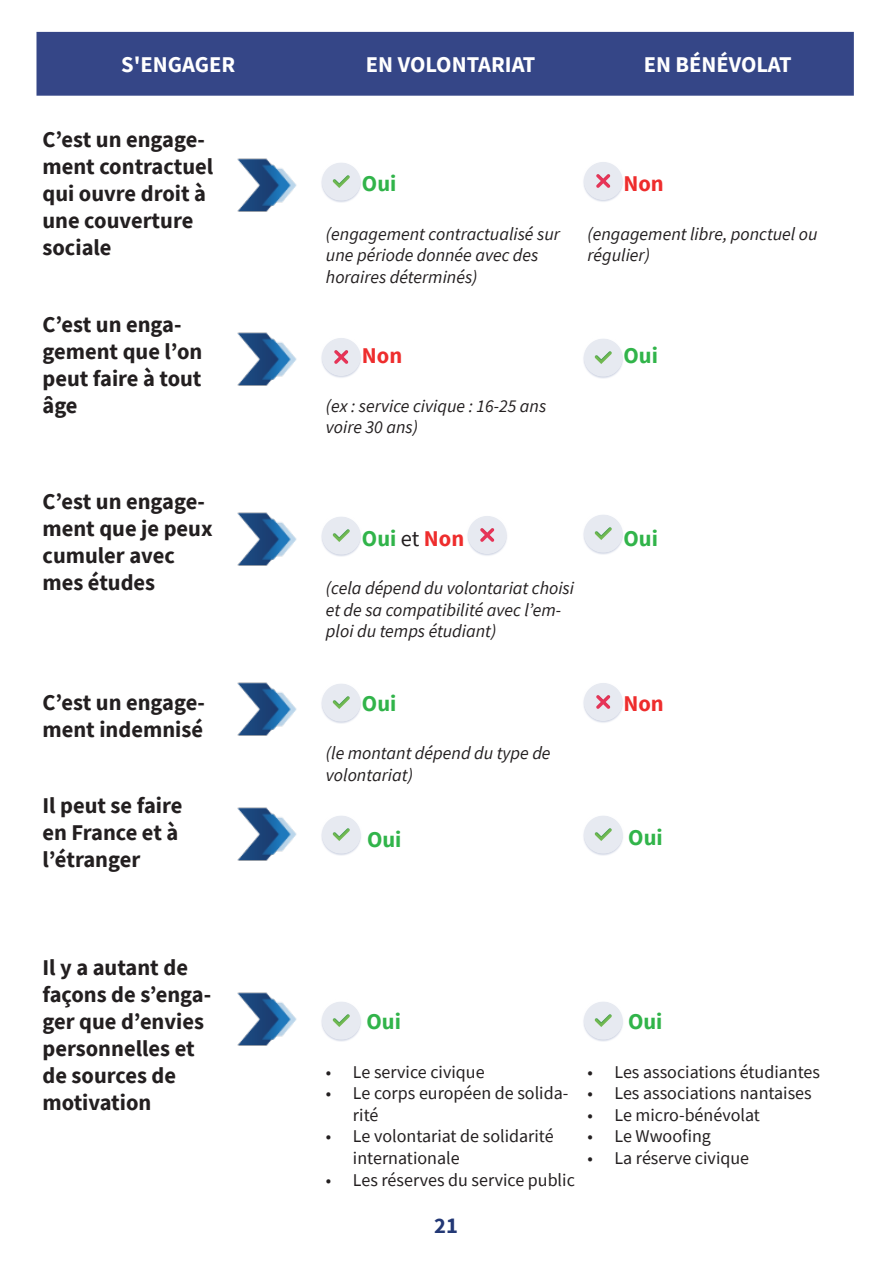
<style>
.page{position:relative;width:893px;height:1263px;background:#fff}
.page>*{position:absolute;margin:0;border:0;box-sizing:border-box;transform-origin:0 0}
.t1{font:700 22.5px/27px "Source Sans Pro";color:#231f20}
.t2{font:700 22.5px "Source Sans Pro";color:#fff}
.t3{font:700 22.5px "Source Sans Pro";color:#31b44a}
.t4{font:700 22.5px "Source Sans Pro";color:#ee2d2d}
.t5{font:700 22.5px "Source Sans Pro";color:#233875}
.t6{font:italic 18px/21.6px "Source Sans Pro";color:#231f20}
.t7{font:18px/21.6px "Source Sans Pro";color:#231f20}
.s1{font-weight:400;color:#231f20}
.s2{color:#ee2d2d}
</style>
<div class="page">
<div style="left:36px;top:32px;width:818px;height:64px;background:#354687"></div>
<img style="left:583px;top:339px;width:40px;height:39px">
<img style="left:583px;top:515px;width:40px;height:40px">
<img style="left:583px;top:816px;width:40px;height:39px">
<img style="left:583px;top:1002px;width:40px;height:39px">
<img style="left:321px;top:1002px;width:40px;height:39px">
<img style="left:321px;top:816px;width:40px;height:39px">
<img style="left:321px;top:684px;width:40px;height:40px">
<img style="left:321px;top:517px;width:40px;height:40px">
<img style="left:321px;top:338px;width:40px;height:40px">
<img style="left:583px;top:683px;width:40px;height:40px">
<img style="left:467px;top:516px;width:40px;height:40px">
<img style="left:583px;top:162px;width:40px;height:40px">
<img style="left:321px;top:163px;width:40px;height:40px">
<img style="left:237px;top:158px;width:60px;height:54px">
<img style="left:237px;top:332px;width:60px;height:54px">
<img style="left:237px;top:512px;width:60px;height:54px">
<img style="left:237px;top:682px;width:60px;height:54px">
<img style="left:237px;top:807px;width:60px;height:54px">
<img style="left:237px;top:992px;width:60px;height:54px">
<p class="t2" style="left:121px;top:50px;width:115px">S'ENGAGER</p>
<p class="t2" style="left:366px;top:50px;width:171px">EN VOLONTARIAT</p>
<p class="t2" style="left:644px;top:50px;width:149px">EN BÉNÉVOLAT</p>
<p class="t1" style="left:42px;top:125px;width:172px">C’est un engage&shy;ment contractuel qui ouvre droit à une couverture sociale</p>
<p class="t1" style="left:42px;top:311px;width:161px">C’est un enga&shy;gement que l’on peut faire à tout âge</p>
<p class="t3" style="left:362px;top:169px;width:36px">Oui</p>
<p class="t6" style="left:326px;top:223px;width:235px">(engagement contractualisé sur une période donnée avec des horaires déterminés)</p>
<p class="t4" style="left:362px;top:340px;width:42px">Non</p>
<p class="t6" style="left:326px;top:395px;width:222px">(ex : service civique : 16-25 ans voire 30 ans)</p>
<p class="t4" style="left:623px;top:169px;width:42px">Non</p>
<p class="t6" style="left:587px;top:223px;width:232px">(engagement libre, ponctuel ou régulier)</p>
<p class="t3" style="left:623px;top:340px;width:36px">Oui</p>
<p class="t1" style="left:42px;top:488px;width:172px">C’est un engage&shy;ment que je peux cumuler avec mes études</p>
<p class="t3" style="left:362px;top:523px;width:104px">Oui <span class="s1">et</span> <span class="s2">Non</span></p>
<p class="t6" style="left:326px;top:577px;width:250px">(cela dépend du volontariat choisi et de sa compatibilité avec l’em&shy;ploi du temps étudiant)</p>
<p class="t1" style="left:42px;top:689px;width:164px">C’est un engage&shy;ment indemnisé</p>
<p class="t3" style="left:362px;top:688px;width:36px">Oui</p>
<p class="t6" style="left:326px;top:742px;width:226px">(le montant dépend du type de volontariat)</p>
<p class="t3" style="left:623px;top:523px;width:36px">Oui</p>
<p class="t4" style="left:623px;top:688px;width:42px">Non</p>
<p class="t1" style="left:42px;top:791px;width:141px">Il peut se faire en France et à l’étranger</p>
<p class="t1" style="left:42px;top:953px;width:170px">Il y a autant de façons de s’enga&shy;ger que d’envies personnelles et de sources de motivation</p>
<p class="t3" style="left:367px;top:824px;width:36px">Oui</p>
<p class="t3" style="left:628px;top:822px;width:36px">Oui</p>
<p class="t3" style="left:366px;top:1006px;width:36px">Oui</p>
<p class="t7" style="left:326px;top:1061px;width:160px">• Le service civique</p>
<p class="t7" style="left:353px;top:1082px;width:217px;text-indent:-27px">• Le corps européen de solida&shy;rité</p>
<p class="t7" style="left:353px;top:1125px;width:202px;text-indent:-27px">• Le volontariat de solidarité internationale</p>
<p class="t7" style="left:326px;top:1169px;width:250px">• Les réserves du service public</p>
<p class="t5" style="left:434px;top:1210px;width:25px">21</p>
<p class="t3" style="left:628px;top:1006px;width:36px">Oui</p>
<p class="t7" style="left:587px;top:1061px;width:234px">• Les associations étudiantes</p>
<p class="t7" style="left:587px;top:1082px;width:226px">• Les associations nantaises</p>
<p class="t7" style="left:587px;top:1104px;width:174px">• Le micro-bénévolat</p>
<p class="t7" style="left:587px;top:1125px;width:125px">• Le Wwoofing</p>
<p class="t7" style="left:587px;top:1147px;width:163px">• La réserve civique</p>
</div>
